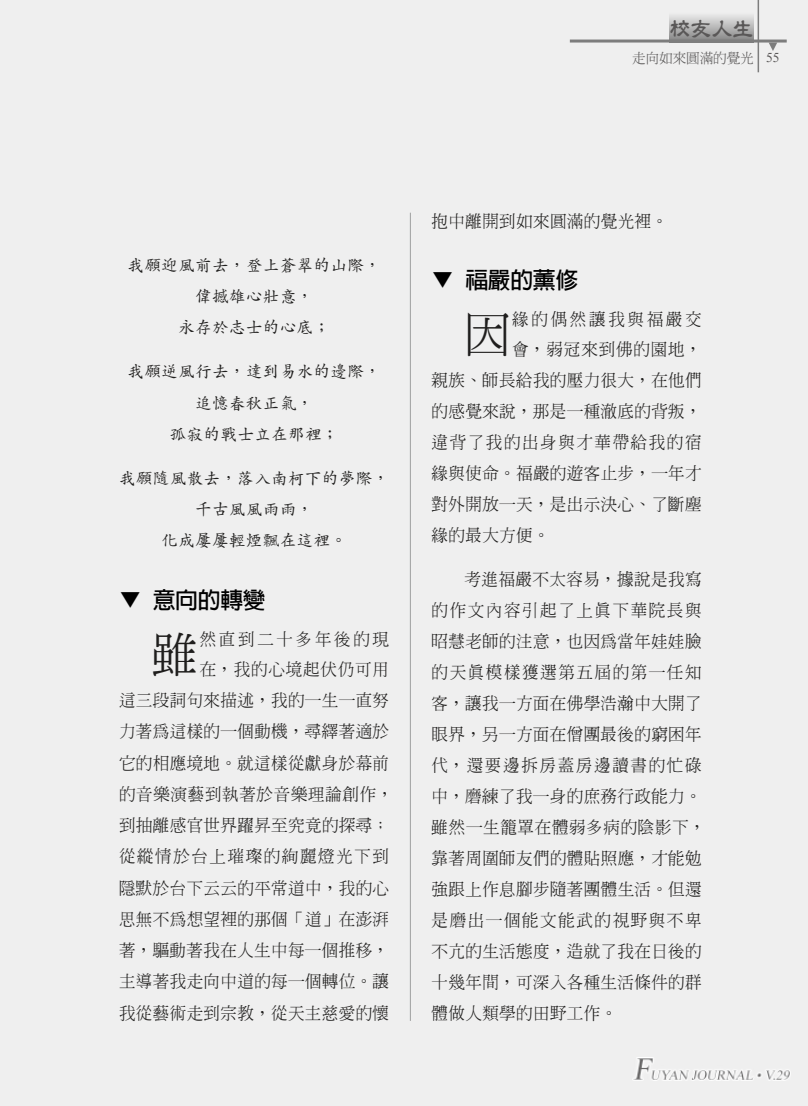
<style>
.page{position:relative;width:808px;height:1106px;background:#efefef}
.page>*{position:absolute;margin:0;border:0;box-sizing:border-box;transform-origin:0 0}
.t1{font:300 46.5px "ID Ming";color:#1f1e1d}
.t2{font:700 22.5px "ID Hei";color:#000}
.t3{font:21px "ID Dragon Li";color:#595757}
.t4{font:300 16.5px/31px "ID Ming";letter-spacing:.025em;color:#1f1e1d;text-align:right}
.t5{font:16.5px/31.2px "ID Kai STD";letter-spacing:.025em;color:#1f1e1d;text-align:center}
.t6{font:300 16.5px "ID Ming";letter-spacing:.095em;color:#1f1e1d}
.t7{font:300 16.5px "ID Ming";letter-spacing:.055em;color:#1f1e1d}
.t8{font:300 16.5px "ID Ming";letter-spacing:.165em;color:#1f1e1d}
.t9{font:300 13.5px "ID Ming";color:#595757}
.t10{font:13.5px "Times New Roman";color:#595757}
</style>
<div class="page">
<hr style="left:410px;top:213px;width:1px;height:807px;background:#9fa0a0">
<svg style="left:669px;top:12px;width:85px;height:28px;background:#bcbcbc"></svg>
<svg style="left:769px;top:43px;width:8px;height:8px"></svg>
<hr style="left:570px;top:40px;width:217px;height:3px;background:#7d7d7d">
<hr style="left:757px;top:0;width:2px;height:72px;background:#7d7d7d">
<img style="left:633px;top:1057px;width:157px;height:23px">
<p class="t3" style="left:669px;top:17px;width:85px">校友人生</p>
<p class="t9" style="left:632px;top:51px;width:123px">走向如來圓滿的覺光</p>
<p class="t10" style="left:766px;top:49px;width:15px">55</p>
<p class="t5" style="left:127px;top:249px;width:255px">我願迎風前去，登上蒼翠的山際，偉撼雄心壯意，<br>永存於志士的心底；</p>
<p class="t5" style="left:127px;top:356px;width:255px">我願逆風行去，達到易水的邊際，追憶春秋正氣，<br>孤寂的戰士立在那裡；</p>
<p class="t5" style="left:119px;top:462px;width:272px">我願隨風散去，落入南柯下的夢際，千古風風雨雨，<br>化成屢屢輕煙飄在這裡。</p>
<h2 class="t2" style="left:119px;top:589px;width:148px">▼ 意向的轉變</h2>
<h1 class="t1" style="left:152px;top:630px;width:48px">雖</h1>
<p class="t4" style="left:119px;top:623px;width:276px">然直到二十多年後的現<br>在，我的心境起伏仍可用<br>這三段詞句來描述，我的一生一直努力著為這樣的一個動機，尋繹著適於它的相應境地。就這樣從獻身於幕前的音樂演藝到執著於音樂理論創作，到抽離感官世界躍昇至究竟的探尋；從縱情於台上璀璨的絢麗燈光下到隱默於台下云云的平常道中，我的心思無不為想望裡的那個「道」在澎湃著，驅動著我在人生中每一個推移，主導著我走向中道的每一個轉位。讓我從藝術走到宗教，從天主慈愛的懷</p>
<p class="t4" style="left:432px;top:205px;width:238px">抱中離開到如來圓滿的覺光裡。</p>
<h2 class="t2" style="left:432px;top:269px;width:148px">▼ 福嚴的薰修</h2>
<h1 class="t1" style="left:465px;top:311px;width:48px">因</h1>
<p class="t8" style="left:512px;top:311px;width:191px">緣的偶然讓我與福嚴交</p>
<p class="t7" style="left:512px;top:341px;width:191px">會，弱冠來到佛的園地，</p>
<p class="t4" style="left:432px;top:364px;width:271px">親族、師長給我的壓力很大，在他們</p>
<p class="t4" style="left:432px;top:395px;width:272px">的感覺來說，那是一種澈底的背叛，</p>
<p class="t6" style="left:432px;top:434px;width:271px">違背了我的出身與才華帶給我的宿</p>
<p class="t4" style="left:432px;top:457px;width:271px">緣與使命。福嚴的遊客止步，一年才</p>
<p class="t4" style="left:432px;top:488px;width:271px">對外開放一天，是出示決心、了斷塵</p>
<p class="t4" style="left:432px;top:519px;width:119px">緣的最大方便。</p>
<p class="t4" style="left:432px;top:563px;width:276px;text-align:left;text-indent:33px">考進福嚴不太容易，據說是我寫的作文內容引起了上真下華院長與昭慧老師的注意，也因為當年娃娃臉的天真模樣獲選第五屆的第一任知客，讓我一方面在佛學浩瀚中大開了眼界，另一方面在僧團最後的窮困年代，還要邊拆房蓋房邊讀書的忙碌中，磨練了我一身的庶務行政能力。雖然一生籠罩在體弱多病的陰影下，靠著周圍師友們的體貼照應，才能勉強跟上作息腳步隨著團體生活。但還是磨出一個能文能武的視野與不卑不亢的生活態度，造就了我在日後的十幾年間，可深入各種生活條件的群體做人類學的田野工作。</p>
</div>
